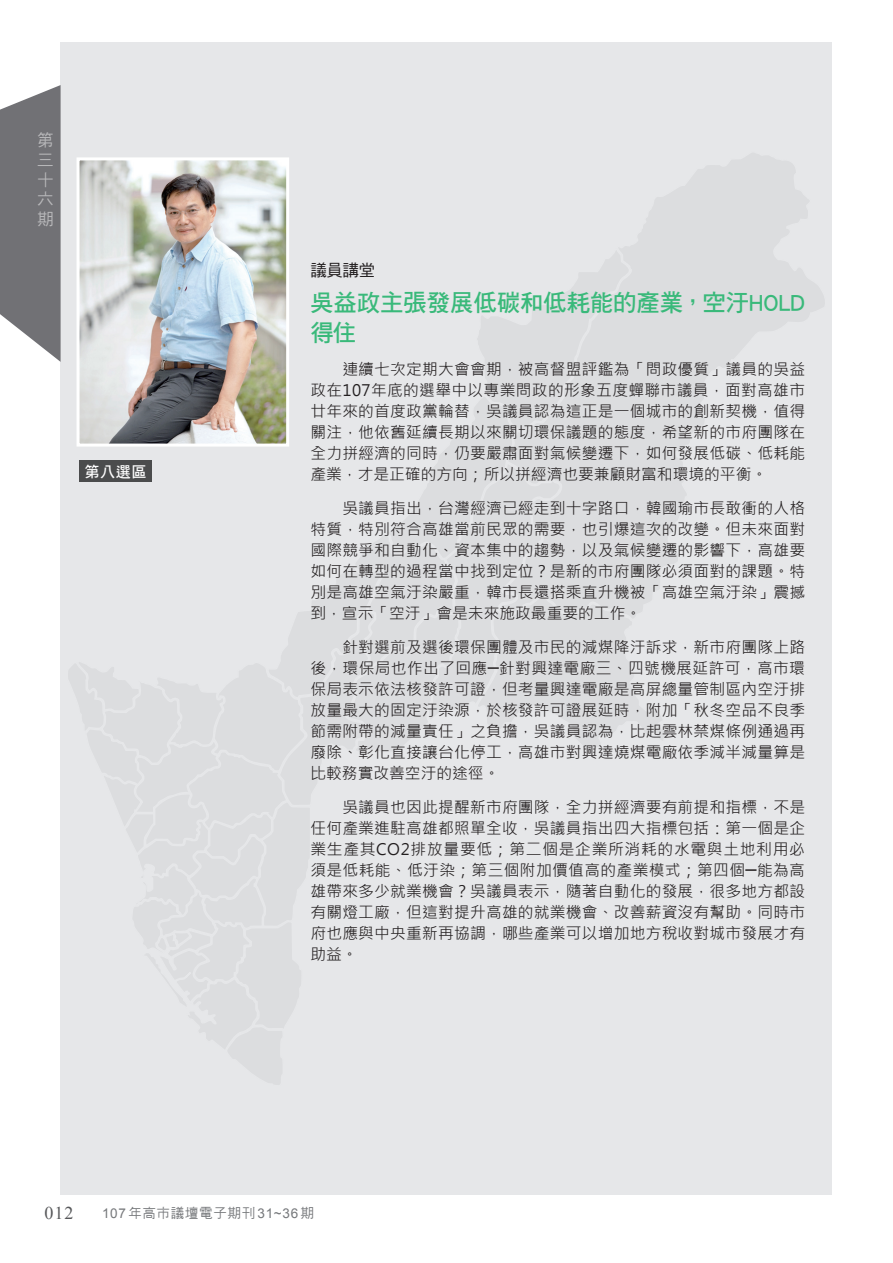
<style>
.page{position:relative;width:893px;height:1263px;background:#fff}
.page>*{position:absolute;margin:0;border:0;box-sizing:border-box;transform-origin:0 0}
.t1{font:24px/30px "DF Hei Std W7";letter-spacing:-.01em;color:#39b97a}
.t2{font:18px "Times New Roman";color:#57585a}
.t3{font:16.5px/19.8px "DF Hei W5 WIN BF";color:#fff;text-align:justify}
.t4{font:16.5px "DF Hei Std W5";color:#231f20}
.t5{font:15.75px/21px "Microsoft Jheng Hei";letter-spacing:.015em;color:#231f20;text-align:justify}
.t6{font:15px "DF Hei Std W7";color:#fff}
.t7{font:13.5px "DF Hei W5 WIN BF";letter-spacing:.05em;color:#76787b}
.s1{font-family:"Arial"}
</style>
<div class="page">
<div style="left:61px;top:43px;width:771px;height:1152px;background:#e6e7e9"></div>
<svg style="left:0;top:85px;width:152px;height:1083px"></svg>
<img style="left:81px;top:161px;width:204px;height:282px">
<div style="left:77px;top:157px;width:212px;height:290px;border:3px solid #fff"></div>
<div style="left:80px;top:461px;width:72px;height:21px;background:#4b4c4d"></div>
<p class="t3" style="left:37px;top:130px;width:17px">第三十六期</p>
<p class="t6" style="left:84px;top:463px;width:64px">第八選區</p>
<p class="t4" style="left:310px;top:261px;width:66px">議員講堂</p>
<h1 class="t1" style="left:310px;top:287px;width:497px">吳益政主張發展低碳和低耗能的產業，空汙HOLD得住</h1>
<p class="t5" style="left:310px;top:359px;width:496px">　　連續七次定期大會會期，被高督盟評鑑為「問政優質」議員的吳益政在107年底的選舉中以專業問政的形象五度蟬聯市議員，面對高雄市廿年來的首度政黨輪替，吳議員認為這正是一個城市的創新契機，值得關注，他依舊延續長期以來關切環保議題的態度，希望新的市府團隊在全力拼經濟的同時，仍要嚴肅面對氣候變遷下，如何發展低碳、低耗能產業，才是正確的方向；所以拼經濟也要兼顧財富和環境的平衡。</p>
<p class="t5" style="left:310px;top:498px;width:496px">　　吳議員指出，台灣經濟已經走到十字路口，韓國瑜市長敢衝的人格特質，特別符合高雄當前民眾的需要，也引爆這次的改變。但未來面對國際競爭和自動化、資本集中的趨勢，以及氣候變遷的影響下，高雄要如何在轉型的過程當中找到定位？是新的市府團隊必須面對的課題。特別是高雄空氣汙染嚴重，韓市長還搭乘直升機被「高雄空氣汙染」震撼到，宣示「空汙」會是未來施政最重要的工作。</p>
<p class="t5" style="left:310px;top:637px;width:496px">　　針對選前及選後環保團體及市民的減煤降汙訴求，新市府團隊上路後，環保局也作出了回應─針對興達電廠三、四號機展延許可，高市環保局表示依法核發許可證，但考量興達電廠是高屏總量管制區內空汙排放量最大的固定汙染源，於核發許可證展延時，附加「秋冬空品不良季節需附帶的減量責任」之負擔，吳議員認為，比起雲林禁煤條例通過再廢除、彰化直接讓台化停工，高雄市對興達燒煤電廠依季減半減量算是比較務實改善空汙的途徑。</p>
<p class="t5" style="left:310px;top:796px;width:496px">　　吳議員也因此提醒新市府團隊，全力拼經濟要有前提和指標，不是任何產業進駐高雄都照單全收，吳議員指出四大指標包括：第一個是企業生產其CO2排放量要低；第二個是企業所消耗的水電與土地利用必須是低耗能、低汙染；第三個附加價值高的產業模式；第四個─能為高雄帶來多少就業機會？吳議員表示，隨著自動化的發展，很多地方都設有關燈工廠，但這對提升高雄的就業機會、改善薪資沒有幫助。同時市府也應與中央重新再協調，哪些產業可以增加地方稅收對城市發展才有助益。</p>
<p class="t2" style="left:45px;top:1201px;width:30px">012</p>
<p class="t7" style="left:102px;top:1206px;width:213px"><span class="s1">107</span> 年高市議壇電子期刊 <span class="s1">31~36</span> 期</p>
</div>
